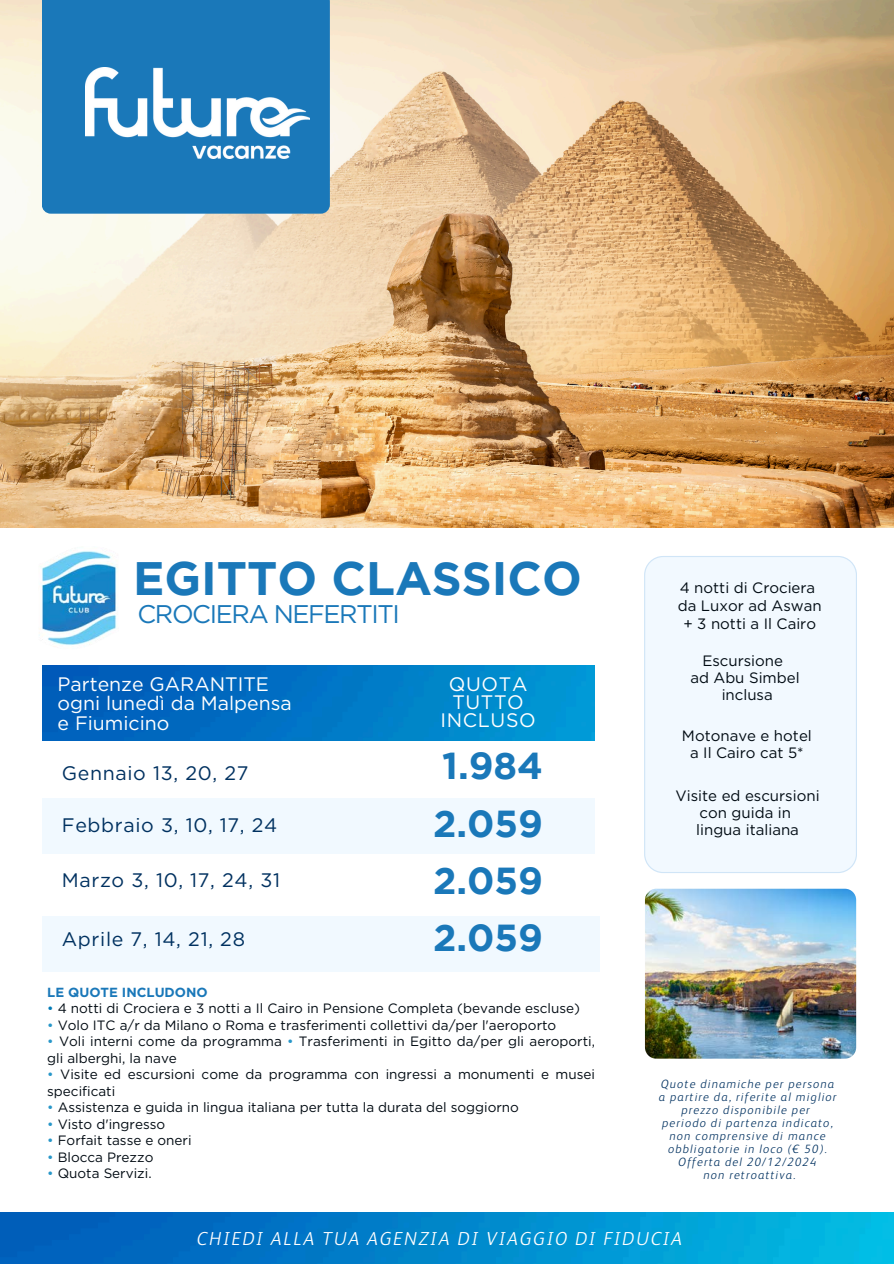
<style>
.page{position:relative;width:894px;height:1264px;background:#fff}
.page>*{position:absolute;margin:0;border:0;box-sizing:border-box;transform-origin:0 0}
.t1{font:700 46.8px "Gotham";color:#1a78b9}
.t2{font:700 37.5px "Gotham";color:#1a78b9}
.t3{font:25.5px "Gotham";letter-spacing:-.055em;color:#1a78b9}
.t4{font:19.5px "Gotham";letter-spacing:.035em;color:#003160}
.t5{font:19.5px/19.2px "Gotham";color:#fff}
.t6{font:19.5px/18px "Gotham";letter-spacing:.035em;color:#fff;text-align:center}
.t7{font:italic 300 18.75px "FS Albert";letter-spacing:.095em;color:#fff}
.t8{font:15px/16.8px "Gotham";color:#000a12;text-align:center}
.t9{font:13.5px/16.5px "Gotham";color:#000a12}
.t10{font:700 13.2px "Gotham";color:#1a78b9}
.t11{font:italic 300 12px/13px "FS Albert";letter-spacing:.095em;color:#003160;text-align:center}
.s1{color:#007ab6}
.s2{color:#2897c9}
</style>
<div class="page">
<img style="left:0;top:0;width:893px;height:528px">
<img style="left:39px;top:550px;width:79px;height:97px">
<div style="left:644px;top:556px;width:212px;height:317px;background:#f2f9ff"></div>
<img style="left:644px;top:888px;width:211px;height:170px;border-radius:11px">
<div style="left:42px;top:0;width:287px;height:214px;background:#1a78b9"></div>
<img style="left:85px;top:68px;width:224px;height:91px">
<img style="left:42px;top:665px;width:552px;height:76px">
<div style="left:42px;top:798px;width:552px;height:56px;background:#eff8ff"></div>
<img style="left:0;top:1212px;width:893px;height:51px">
<div style="left:42px;top:915px;width:557px;height:56px;background:#eff8ff"></div>
<h5 class="t1" style="left:133px;top:561px;width:450px">EGITTO CLASSICO</h5>
<h4 class="t3" style="left:137px;top:599px;width:264px">CROCIERA NEFERTITI</h4>
<h3 class="t5" style="left:58px;top:674px;width:236px">Partenze GARANTITE ogni lunedì da Malpensa e Fiumicino</h3>
<h6 class="t4" style="left:62px;top:761px;width:188px">Gennaio 13, 20, 27</h6>
<p class="t4" style="left:62px;top:813px;width:217px">Febbraio 3, 10, 17, 24</p>
<h1 class="t6" style="left:440px;top:675px;width:97px">QUOTA<br>TUTTO<br>INCLUSO</h1>
<h6 class="t2" style="left:442px;top:751px;width:102px">1.984</h6>
<p class="t2" style="left:433px;top:809px;width:111px">2.059</p>
<p class="t4" style="left:62px;top:868px;width:220px">Marzo 3, 10, 17, 24, 31</p>
<p class="t2" style="left:433px;top:867px;width:111px">2.059</p>
<p class="t4" style="left:62px;top:927px;width:184px">Aprile 7, 14, 21, 28</p>
<h6 class="t2" style="left:433px;top:923px;width:111px">2.059</h6>
<p class="t10" style="left:47px;top:984px;width:162px">LE QUOTE INCLUDONO</p>
<p class="t9" style="left:47px;top:1000px;width:534px"><span class="s1">•</span> 4 notti di Crociera e 3 notti a Il Cairo in Pensione Completa (bevande escluse)</p>
<p class="t9" style="left:47px;top:1016px;width:510px"><span class="s2">•</span> Volo ITC a/r da Milano o Roma e trasferimenti collettivi da/per l'aeroporto</p>
<p class="t9" style="left:47px;top:1033px;width:549px"><span class="s2">•</span> Voli interni come da programma <span class="s2">•</span> Trasferimenti in Egitto da/per gli aeroporti, gli alberghi, la nave</p>
<p class="t9" style="left:47px;top:1066px;width:549px"><span class="s2">•</span> Visite ed escursioni come da programma con ingressi a monumenti e musei specificati</p>
<p class="t9" style="left:47px;top:1099px;width:473px"><span class="s2">•</span> Assistenza e guida in lingua italiana per tutta la durata del soggiorno</p>
<p class="t9" style="left:47px;top:1115px;width:119px"><span class="s2">•</span> Visto d'ingresso</p>
<p class="t9" style="left:47px;top:1131px;width:146px"><span class="s2">•</span> Forfait tasse e oneri</p>
<p class="t9" style="left:47px;top:1148px;width:108px"><span class="s2">•</span> Blocca Prezzo</p>
<p class="t9" style="left:47px;top:1164px;width:106px"><span class="s2">•</span> Quota Servizi.</p>
<p class="t8" style="left:677px;top:578px;width:145px;line-height:18px">4 notti di Crociera da Luxor ad Aswan + 3 notti a Il Cairo</p>
<h5 class="t8" style="left:690px;top:652px;width:111px">Escursione<br>ad Abu Simbel inclusa</h5>
<h2 class="t8" style="left:681px;top:727px;width:131px">Motonave e hotel a Il Cairo cat 5*</h2>
<h5 class="t8" style="left:675px;top:787px;width:145px">Visite ed escursioni con guida in<br>lingua italiana</h5>
<h5 class="t11" style="left:661px;top:1078px;width:174px">Quote dinamiche per persona</h5>
<h2 class="t11" style="left:658px;top:1091px;width:179px">a partire da, riferite al miglior prezzo disponibile per</h2>
<h5 class="t11" style="left:662px;top:1117px;width:172px">periodo di partenza indicato,</h5>
<h2 class="t11" style="left:668px;top:1130px;width:160px;text-align:left">non comprensive di mance obbligatorie in loco (€ 50).</h2>
<h6 class="t11" style="left:678px;top:1156px;width:140px">Offerta del 20/12/2024</h6>
<h6 class="t11" style="left:703px;top:1169px;width:94px">non retroattiva.</h6>
<h2 class="t7" style="left:197px;top:1230px;width:486px">CHIEDI ALLA TUA AGENZIA DI VIAGGIO DI FIDUCIA</h2>
</div>
